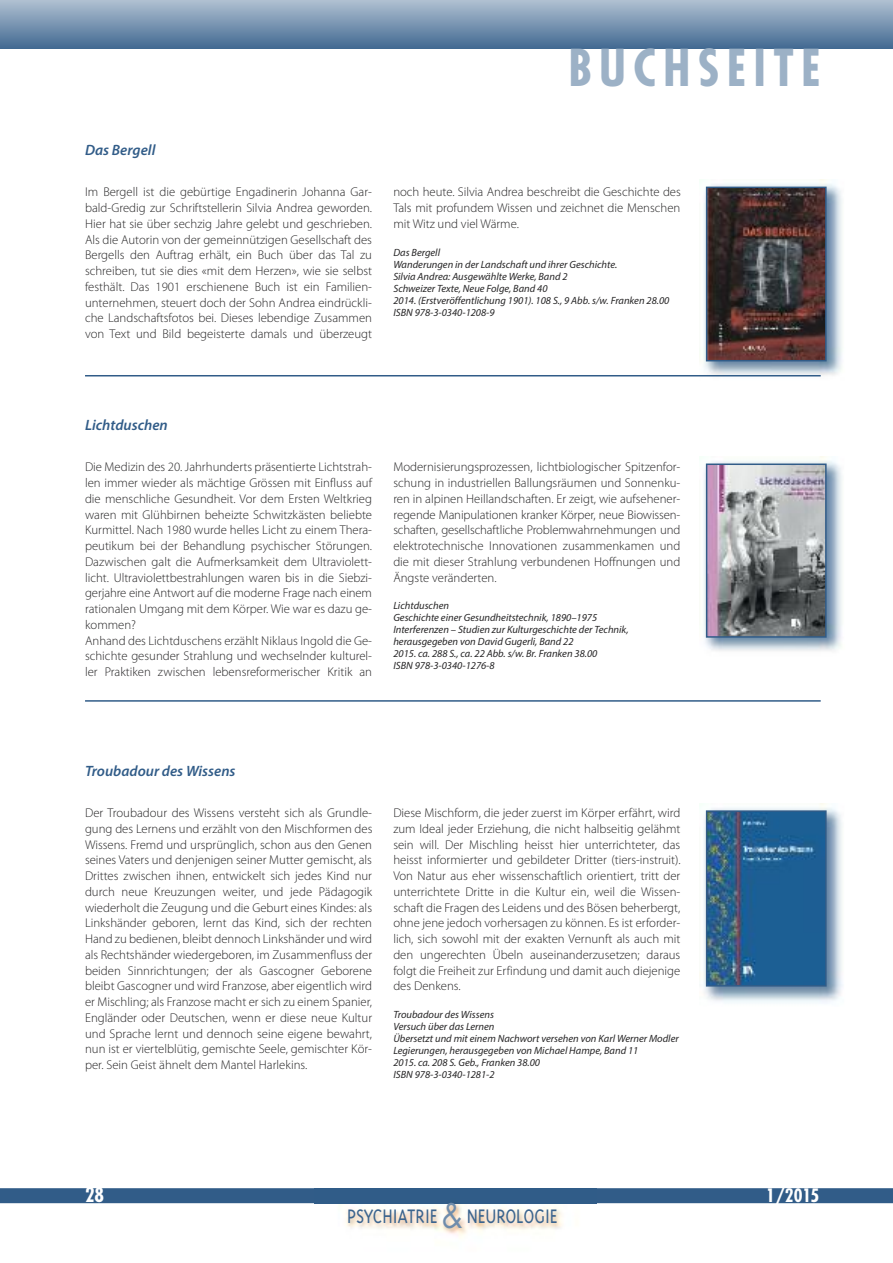
<style>
.page{position:relative;width:893px;height:1263px;background:#fff}
.page>*{position:absolute;margin:0;border:0;box-sizing:border-box;transform-origin:0 0}
.t1{font:700 condensed 49.5px "Futura";letter-spacing:.145em;color:#9cb1c6}
.t2{font:300 22.5px "Triplex";color:#3b648e;scale:.88 1}
.t3{font:700 condensed 19.5px "Futura";color:#fff}
.t4{font:700 condensed 18px "Futura";color:#fff}
.t5{font:italic 600 15px "Myriad Pro";color:#315c88}
.t6{font:300 12.75px/15.8px "Myriad Pro";color:#272627;text-align:justify}
.t7{font:italic 10.5px/12px "Myriad Pro";color:#272627}
.s1{font-family:"Futura";font-weight:400;font-size:33px;color:#6f8dac}
</style>
<div class="page">
<div style="left:0;top:1188px;width:893px;height:15px;background:#315c88"></div>
<div style="left:0;top:0;width:893px;height:48px;background:linear-gradient(to bottom,#b0c0d1,#466c94)"></div>
<img style="left:699px;top:180px;width:143px;height:197px">
<img style="left:709px;top:190px;width:115px;height:168px">
<div style="left:706px;top:187px;width:121px;height:174px;border:2px solid #315c88"></div>
<img style="left:704px;top:456px;width:138px;height:195px">
<img style="left:709px;top:466px;width:115px;height:169px">
<div style="left:706px;top:463px;width:121px;height:175px;border:2px solid #315c88"></div>
<img style="left:699px;top:803px;width:144px;height:200px">
<img style="left:709px;top:813px;width:115px;height:170px">
<div style="left:706px;top:810px;width:121px;height:176px;border:2px solid #315c88"></div>
<hr style="left:85px;top:375px;width:736px;height:1px;background:#315c88">
<hr style="left:85px;top:700px;width:736px;height:2px;background:#315c88">
<img style="left:314px;top:1203px;width:282px;height:34px">
<p class="t5" style="left:85px;top:144px;width:72px">Das Bergell</p>
<h1 class="t1" style="left:568px;top:46px;width:254px">BUCHSEITE</h1>
<p class="t6" style="left:85px;top:185px;width:289px">Im Bergell ist die gebürtige Engadinerin Johanna Gar&shy;bald-Gredig zur Schriftstellerin Silvia Andrea geworden.<br>Hier hat sie über sechzig Jahre gelebt und geschrieben.<br>Als die Autorin von der gemeinnützigen Gesellschaft des Bergells den Auftrag erhält, ein Buch über das Tal zu schreiben, tut sie dies «mit dem Herzen», wie sie selbst festhält. Das 1901 erschienene Buch ist ein Familien&shy;unternehmen, steuert doch der Sohn Andrea eindrückli&shy;che Landschaftsfotos bei. Dieses lebendige Zusammen von Text und Bild begeisterte damals und überzeugt</p>
<p class="t6" style="left:393px;top:185px;width:289px">noch heute. Silvia Andrea beschreibt die Geschichte des Tals mit profundem Wissen und zeichnet die Menschen mit Witz und viel Wärme.</p>
<p class="t7" style="left:393px;top:247px;width:278px">Das Bergell<br>Wanderungen in der Landschaft und ihrer Geschichte.<br>Silvia Andrea: Ausgewählte Werke, Band 2<br>Schweizer Texte, Neue Folge, Band 40<br>2014. (Erstveröffentlichung 1901). 108 S., 9 Abb. s/w. Franken 28.00<br>ISBN 978-3-0340-1208-9</p>
<p class="t5" style="left:85px;top:419px;width:84px">Lichtduschen</p>
<p class="t6" style="left:85px;top:460px;width:289px;text-align:left">Die Medizin des 20. Jahrhunderts präsentierte Lichtstrah&shy;len immer wieder als mächtige Grössen mit Einfluss auf die menschliche Gesundheit. Vor dem Ersten Weltkrieg waren mit Glühbirnen beheizte Schwitzkästen beliebte Kurmittel. Nach 1980 wurde helles Licht zu einem Thera&shy;peutikum bei der Behandlung psychischer Störungen.<br>Dazwischen galt die Aufmerksamkeit dem Ultraviolett&shy;licht. Ultraviolettbestrahlungen waren bis in die Siebzi&shy;gerjahre eine Antwort auf die moderne Frage nach einem rationalen Umgang mit dem Körper. Wie war es dazu ge&shy;kommen?<br>Anhand des Lichtduschens erzählt Niklaus Ingold die Ge&shy;schichte gesunder Strahlung und wechselnder kulturel&shy;ler Praktiken zwischen lebensreformerischer Kritik an</p>
<p class="t6" style="left:393px;top:460px;width:289px">Modernisierungsprozessen, lichtbiologischer Spitzenfor&shy;schung in industriellen Ballungsräumen und Sonnenku&shy;ren in alpinen Heillandschaften. Er zeigt, wie aufsehener&shy;regende Manipulationen kranker Körper, neue Biowissen&shy;schaften, gesellschaftliche Problemwahrnehmungen und elektrotechnische Innovationen zusammenkamen und die mit dieser Strahlung verbundenen Hoffnungen und Ängste veränderten.</p>
<p class="t7" style="left:393px;top:601px;width:237px">Lichtduschen<br>Geschichte einer Gesundheitstechnik, 1890–1975<br>Interferenzen – Studien zur Kulturgeschichte der Technik, herausgegeben von David Gugerli, Band 22<br>2015. ca. 288 S., ca. 22 Abb. s/w. Br. Franken 38.00<br>ISBN 978-3-0340-1276-8</p>
<p class="t5" style="left:85px;top:765px;width:152px">Troubadour des Wissens</p>
<p class="t6" style="left:85px;top:806px;width:289px">Der Troubadour des Wissens versteht sich als Grundle&shy;gung des Lernens und erzählt von den Mischformen des Wissens. Fremd und ursprünglich, schon aus den Genen seines Vaters und denjenigen seiner Mutter gemischt, als Drittes zwischen ihnen, entwickelt sich jedes Kind nur durch neue Kreuzungen weiter, und jede Pädagogik wiederholt die Zeugung und die Geburt eines Kindes: als Linkshänder geboren, lernt das Kind, sich der rechten Hand zu bedienen, bleibt dennoch Linkshänder und wird als Rechtshänder wiedergeboren, im Zusammenfluss der beiden Sinnrichtungen; der als Gascogner Geborene bleibt Gascogner und wird Franzose, aber eigentlich wird er Mischling; als Franzose macht er sich zu einem Spanier, Engländer oder Deutschen, wenn er diese neue Kultur und Sprache lernt und dennoch seine eigene bewahrt, nun ist er viertelblütig, gemischte Seele, gemischter Kör&shy;per. Sein Geist ähnelt dem Mantel Harlekins.</p>
<p class="t6" style="left:393px;top:806px;width:289px">Diese Mischform, die jeder zuerst im Körper erfährt, wird zum Ideal jeder Erziehung, die nicht halbseitig gelähmt sein will. Der Mischling heisst hier unterrichteter, das heisst informierter und gebildeter Dritter (tiers-instruit).<br>Von Natur aus eher wissenschaftlich orientiert, tritt der unterrichtete Dritte in die Kultur ein, weil die Wissen&shy;schaft die Fragen des Leidens und des Bösen beherbergt, ohne jene jedoch vorhersagen zu können. Es ist erforder&shy;lich, sich sowohl mit der exakten Vernunft als auch mit den ungerechten Übeln auseinanderzusetzen; daraus folgt die Freiheit zur Erfindung und damit auch diejenige des Denkens.</p>
<p class="t7" style="left:393px;top:1009px;width:287px">Troubadour des Wissens<br>Versuch über das Lernen<br>Übersetzt und mit einem Nachwort versehen von Karl Werner Modler Legierungen, herausgegeben von Michael Hampe, Band 11<br>2015. ca. 208 S. Geb., Franken 38.00<br>ISBN 978-3-0340-1281-2</p>
<h3 class="t3" style="left:85px;top:1186px;width:21px">28</h3>
<h2 class="t2" style="left:347px;top:1202px;width:241px">PSYCHIATRIE <span class="s1">&amp;</span> NEUROLOGIE</h2>
<h3 class="t4" style="left:766px;top:1187px;width:55px">1/2015</h3>
</div>
